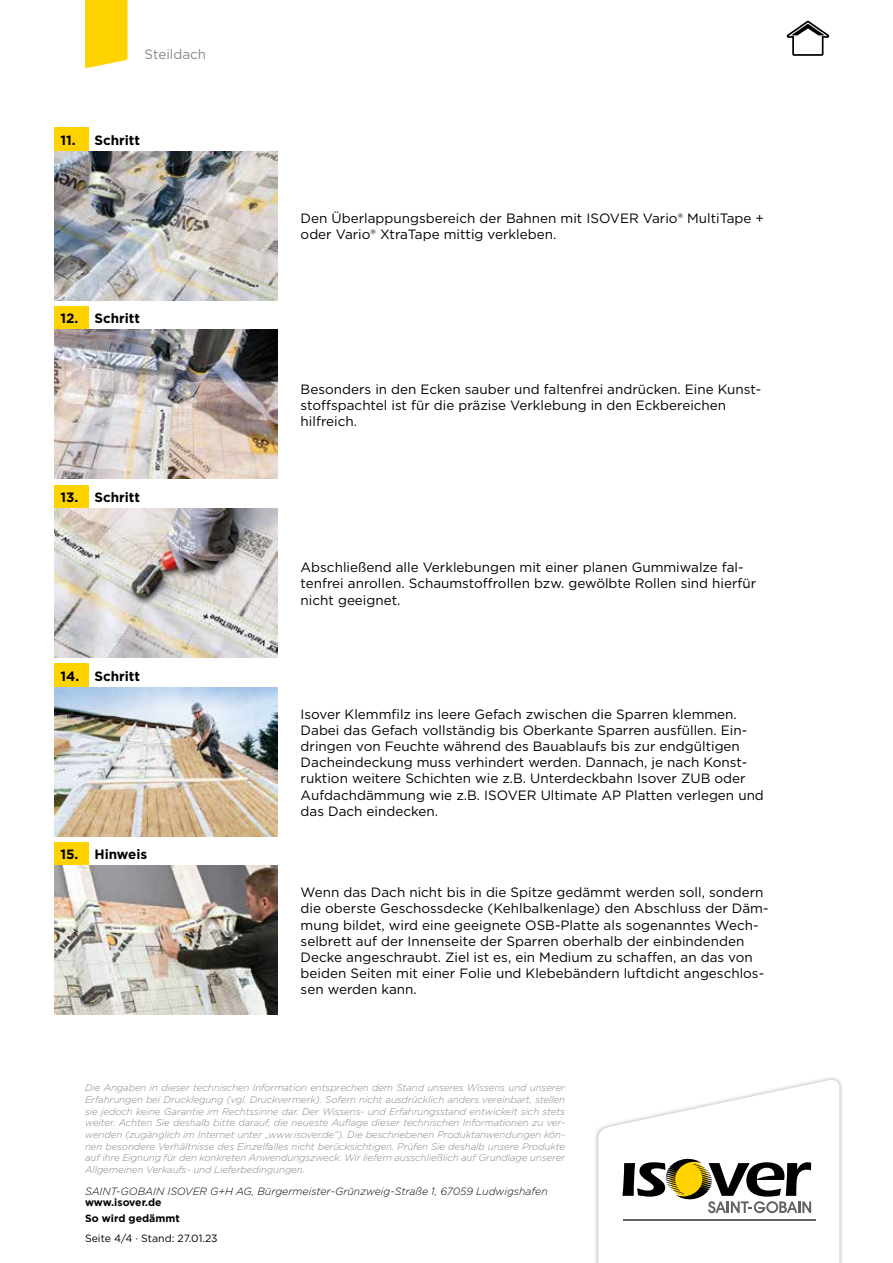
<style>
.page{position:relative;width:893px;height:1263px;background:#fff}
.page>*{position:absolute;margin:0;border:0;box-sizing:border-box;transform-origin:0 0}
.t1{font:13.5px/16.2px "Gotham";color:#000}
.t2{font:700 13.5px "Gotham";color:#000}
.t3{font:13.5px "Gotham";color:#878787}
.t4{font:italic 300 10.5px "Gotham";color:#000}
.t5{font:700 10.5px "Gotham";color:#000}
.t6{font:10.5px "Gotham";color:#000}
.t7{font:italic 300 9.75px/11.7px "Gotham";letter-spacing:-.01em;color:#878787;text-align:justify}
</style>
<div class="page">
<svg style="left:85px;top:0;width:43px;height:68px;background:#ffd511"></svg>
<div style="left:594px;top:1075px;width:250px;height:188px;background:#000;opacity:.3"></div>
<svg style="left:598px;top:1078px;width:241px;height:185px"></svg>
<svg style="left:787px;top:21px;width:42px;height:35px"></svg>
<div style="left:54px;top:128px;width:34px;height:23px;background:#ffd300"></div>
<img style="left:54px;top:151px;width:224px;height:149px">
<div style="left:54px;top:306px;width:34px;height:24px;background:#ffd300"></div>
<img style="left:54px;top:330px;width:224px;height:149px">
<div style="left:54px;top:485px;width:34px;height:23px;background:#ffd300"></div>
<img style="left:54px;top:508px;width:224px;height:150px">
<div style="left:54px;top:664px;width:34px;height:23px;background:#ffd300"></div>
<img style="left:54px;top:687px;width:224px;height:149px">
<div style="left:54px;top:842px;width:34px;height:24px;background:#ffd300"></div>
<img style="left:54px;top:866px;width:224px;height:149px">
<p class="t3" style="left:145px;top:46px;width:63px">Steildach</p>
<p class="t2" style="left:60px;top:131px;width:81px">11. Schritt</p>
<p class="t2" style="left:60px;top:310px;width:81px">12. Schritt</p>
<p class="t2" style="left:60px;top:488px;width:81px">13. Schritt</p>
<p class="t2" style="left:60px;top:667px;width:81px">14. Schritt</p>
<p class="t2" style="left:60px;top:846px;width:88px">15. Hinweis</p>
<p class="t1" style="left:301px;top:210px;width:465px">Den Überlappungsbereich der Bahnen mit ISOVER Vario® MultiTape + oder Vario® XtraTape mittig verkleben.</p>
<p class="t1" style="left:301px;top:380px;width:462px">Besonders in den Ecken sauber und faltenfrei andrücken. Eine Kunst&shy;stoffspachtel ist für die präzise Verklebung in den Eckbereichen hilfreich.</p>
<p class="t1" style="left:301px;top:559px;width:457px">Abschließend alle Verklebungen mit einer planen Gummiwalze fal&shy;tenfrei anrollen. Schaumstoffrollen bzw. gewölbte Rollen sind hierfür nicht geeignet.</p>
<p class="t1" style="left:301px;top:705px;width:465px">Isover Klemmfilz ins leere Gefach zwischen die Sparren klemmen.<br>Dabei das Gefach vollständig bis Oberkante Sparren ausfüllen. Ein&shy;dringen von Feuchte während des Bauablaufs bis zur endgültigen Dacheindeckung muss verhindert werden. Dannach, je nach Konst&shy;ruktion weitere Schichten wie z.B. Unterdeckbahn Isover ZUB oder Aufdachdämmung wie z.B. ISOVER Ultimate AP Platten verlegen und das Dach eindecken.</p>
<p class="t1" style="left:301px;top:884px;width:469px">Wenn das Dach nicht bis in die Spitze gedämmt werden soll, sondern die oberste Geschossdecke (Kehlbalkenlage) den Abschluss der Däm&shy;mung bildet, wird eine geeignete OSB-Platte als sogenanntes Wech&shy;selbrett auf der Innenseite der Sparren oberhalb der einbindenden Decke angeschraubt. Ziel ist es, ein Medium zu schaffen, an das von beiden Seiten mit einer Folie und Klebebändern luftdicht angeschlos&shy;sen werden kann.</p>
<p class="t7" style="left:85px;top:1081px;width:482px">Die Angaben in dieser technischen Information entsprechen dem Stand unseres Wissens und unserer Erfahrungen bei Drucklegung (vgl. Druckvermerk). Sofern nicht ausdrücklich anders vereinbart, stellen sie jedoch keine Garantie im Rechtssinne dar. Der Wissens- und Erfahrungsstand entwickelt sich stets weiter. Achten Sie deshalb bitte darauf, die neueste Auflage dieser technischen Informationen zu ver&shy;wenden (zugänglich im Internet unter „www.isover.de“). Die beschriebenen Produktanwendungen kön&shy;nen besondere Verhältnisse des Einzelfalles nicht berücksichtigen. Prüfen Sie deshalb unsere Produkte auf ihre Eignung für den konkreten Anwendungszweck. Wir liefern ausschließlich auf Grundlage unserer Allgemeinen Verkaufs- und Lieferbedingungen.</p>
<p class="t5" style="left:85px;top:1195px;width:78px">www.isover.de</p>
<p class="t4" style="left:85px;top:1184px;width:464px">SAINT-GOBAIN ISOVER G+H AG, Bürgermeister-Grünzweig-Straße 1, 67059 Ludwigshafen</p>
<p class="t5" style="left:85px;top:1211px;width:96px">So wird gedämmt</p>
<p class="t6" style="left:85px;top:1231px;width:134px">Seite 4/4 · Stand: 27.01.23</p>
</div>
